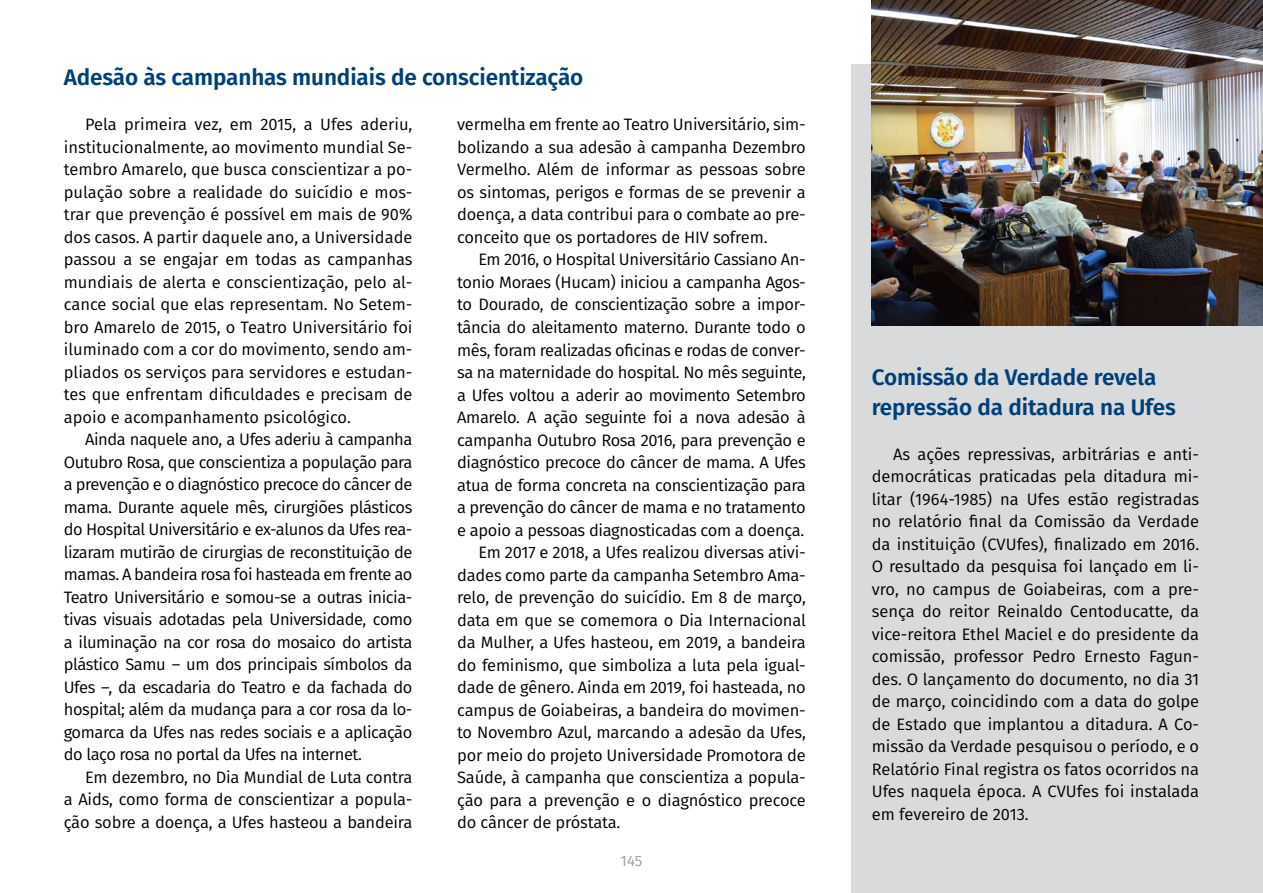
<style>
.page{position:relative;width:1263px;height:893px;background:#fff}
.page>*{position:absolute;margin:0;border:0;box-sizing:border-box;transform-origin:0 0}
.t1{font:600 22.5px/30px "Fira Sans";letter-spacing:-.005em;color:#003f78}
.t2{font:16.5px/22.5px "Fira Sans";letter-spacing:-.02em;color:#000;text-align:justify}
.t3{font:15px "Fira Sans";color:#9c9e9f}
</style>
<div class="page">
<div style="left:851px;top:64px;width:412px;height:828px;background:#d9dadb"></div>
<img style="left:872px;top:0;width:391px;height:325px">
<h1 class="t1" style="left:64px;top:61px;width:521px">Adesão às campanhas mundiais de conscientização</h1>
<p class="t2" style="left:64px;top:113px;width:350px;text-indent:21px">Pela primeira vez, em 2015, a Ufes aderiu, institucionalmente, ao movimento mundial Se&shy;tembro Amarelo, que busca conscientizar a po&shy;pulação sobre a realidade do suicídio e mos&shy;trar que prevenção é possível em mais de 90% dos casos. A partir daquele ano, a Universidade passou a se engajar em todas as campanhas mundiais de alerta e conscientização, pelo al&shy;cance social que elas representam. No Setem&shy;bro Amarelo de 2015, o Teatro Universitário foi iluminado com a cor do movimento, sendo am&shy;pliados os serviços para servidores e estudan&shy;tes que enfrentam dificuldades e precisam de apoio e acompanhamento psicológico.</p>
<p class="t2" style="left:64px;top:428px;width:350px;text-indent:21px">Ainda naquele ano, a Ufes aderiu à campanha Outubro Rosa, que conscientiza a população para a prevenção e o diagnóstico precoce do câncer de mama. Durante aquele mês, cirurgiões plásticos do Hospital Universitário e ex-alunos da Ufes rea&shy;lizaram mutirão de cirurgias de reconstituição de mamas. A bandeira rosa foi hasteada em frente ao Teatro Universitário e somou-se a outras inicia&shy;tivas visuais adotadas pela Universidade, como a iluminação na cor rosa do mosaico do artista plástico Samu – um dos principais símbolos da Ufes –, da escadaria do Teatro e da fachada do hospital; além da mudança para a cor rosa da lo&shy;gomarca da Ufes nas redes sociais e a aplicação do laço rosa no portal da Ufes na internet.</p>
<p class="t2" style="left:64px;top:766px;width:350px;text-indent:21px">Em dezembro, no Dia Mundial de Luta contra a Aids, como forma de conscientizar a popula&shy;ção sobre a doença, a Ufes hasteou a bandeira</p>
<p class="t2" style="left:457px;top:113px;width:350px">vermelha em frente ao Teatro Universitário, sim&shy;bolizando a sua adesão à campanha Dezembro Vermelho. Além de informar as pessoas sobre os sintomas, perigos e formas de se prevenir a doença, a data contribui para o combate ao pre&shy;conceito que os portadores de HIV sofrem.</p>
<p class="t2" style="left:478px;top:248px;width:329px">Em 2016, o Hospital Universitário Cassiano An-</p>
<p class="t2" style="left:457px;top:271px;width:350px">tonio Moraes (Hucam) iniciou a campanha Agos-</p>
<p class="t2" style="left:457px;top:293px;width:350px">to Dourado, de conscientização sobre a impor-</p>
<p class="t2" style="left:457px;top:316px;width:350px">tância do aleitamento materno. Durante todo o</p>
<p class="t2" style="left:457px;top:338px;width:350px">mês, foram realizadas oficinas e rodas de conver-</p>
<p class="t2" style="left:457px;top:361px;width:350px">sa na maternidade do hospital. No mês seguinte,</p>
<p class="t2" style="left:457px;top:383px;width:350px">a Ufes voltou a aderir ao movimento Setembro</p>
<p class="t2" style="left:457px;top:406px;width:350px">Amarelo. A ação seguinte foi a nova adesão à</p>
<p class="t2" style="left:457px;top:428px;width:350px">campanha Outubro Rosa 2016, para prevenção e</p>
<p class="t2" style="left:457px;top:451px;width:350px">diagnóstico precoce do câncer de mama. A Ufes</p>
<p class="t2" style="left:457px;top:473px;width:350px">atua de forma concreta na conscientização para</p>
<p class="t2" style="left:457px;top:496px;width:350px">a prevenção do câncer de mama e no tratamento</p>
<p class="t2" style="left:457px;top:518px;width:348px">e apoio a pessoas diagnosticadas com a doença.</p>
<p class="t2" style="left:478px;top:541px;width:329px">Em 2017 e 2018, a Ufes realizou diversas ativi-</p>
<p class="t2" style="left:457px;top:563px;width:350px">dades como parte da campanha Setembro Ama-</p>
<p class="t2" style="left:457px;top:586px;width:350px">relo, de prevenção do suicídio. Em 8 de março,</p>
<p class="t2" style="left:457px;top:608px;width:350px">data em que se comemora o Dia Internacional</p>
<p class="t2" style="left:457px;top:631px;width:350px">da Mulher, a Ufes hasteou, em 2019, a bandeira</p>
<p class="t2" style="left:457px;top:653px;width:350px">do feminismo, que simboliza a luta pela igual-</p>
<p class="t2" style="left:457px;top:676px;width:350px">dade de gênero. Ainda em 2019, foi hasteada, no</p>
<p class="t2" style="left:457px;top:698px;width:350px">campus de Goiabeiras, a bandeira do movimen-</p>
<p class="t2" style="left:457px;top:721px;width:350px">to Novembro Azul, marcando a adesão da Ufes,</p>
<p class="t2" style="left:457px;top:743px;width:350px">por meio do projeto Universidade Promotora de</p>
<p class="t2" style="left:457px;top:766px;width:350px">Saúde, à campanha que conscientiza a popula-</p>
<p class="t2" style="left:457px;top:788px;width:350px">ção para a prevenção e o diagnóstico precoce</p>
<p class="t2" style="left:457px;top:811px;width:165px">do câncer de próstata.</p>
<p class="t3" style="left:621px;top:849px;width:23px">145</p>
<h1 class="t1" style="left:872px;top:360px;width:306px">Comissão da Verdade revela repressão da ditadura na Ufes</h1>
<p class="t2" style="left:872px;top:442px;width:329px;text-indent:21px">As ações repressivas, arbitrárias e anti&shy;democráticas praticadas pela ditadura mi&shy;litar (1964-1985) na Ufes estão registradas no relatório final da Comissão da Verdade da instituição (CVUfes), finalizado em 2016.<br>O resultado da pesquisa foi lançado em li&shy;vro, no campus de Goiabeiras, com a pre&shy;sença do reitor Reinaldo Centoducatte, da vice-reitora Ethel Maciel e do presidente da comissão, professor Pedro Ernesto Fagun&shy;des. O lançamento do documento, no dia 31 de março, coincidindo com a data do golpe de Estado que implantou a ditadura. A Co&shy;missão da Verdade pesquisou o período, e o Relatório Final registra os fatos ocorridos na Ufes naquela época. A CVUfes foi instalada em fevereiro de 2013.</p>
</div>
